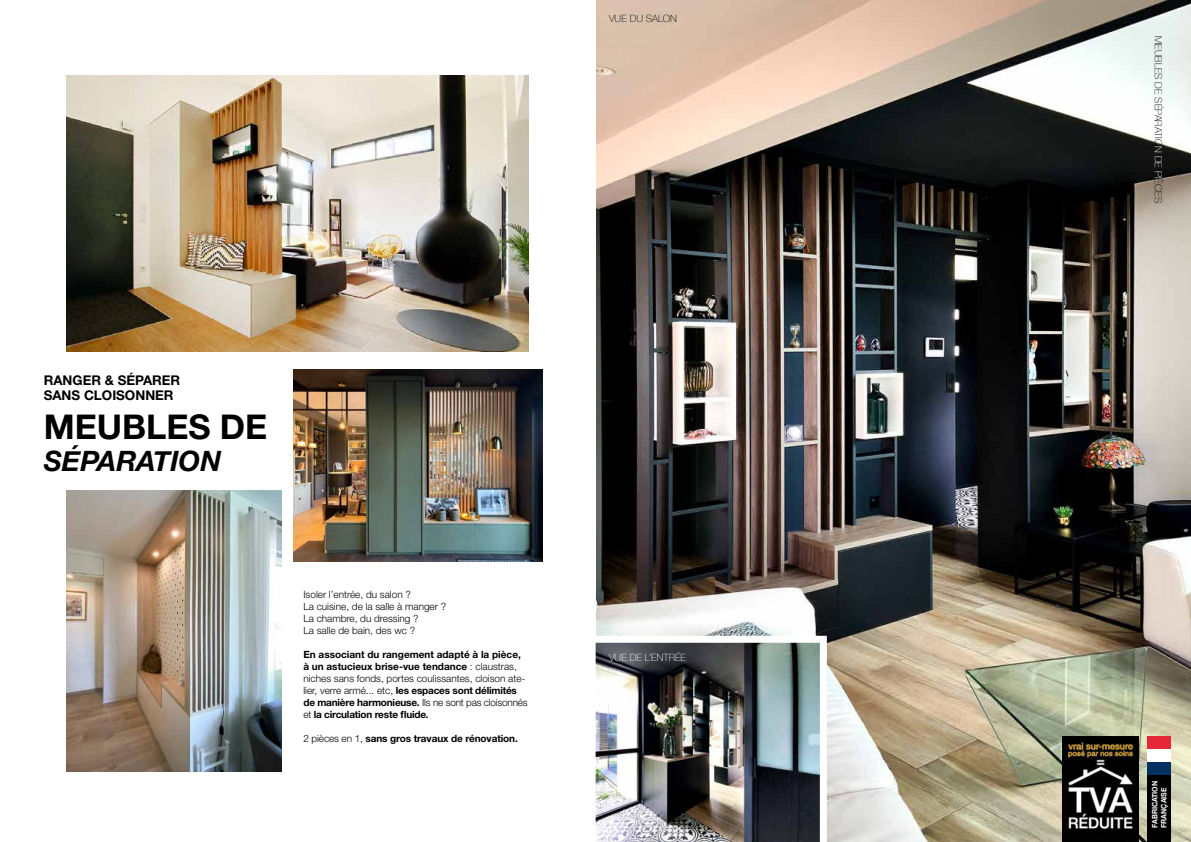
<style>
.page{position:relative;width:1191px;height:842px;background:#fff}
.page>*{position:absolute;margin:0;border:0;box-sizing:border-box;transform-origin:0 0}
.t1{font:700 34.1px "Helvetica Neue LT Std";color:#000}
.t2{font:italic 700 28px "Helvetica Neue";color:#000}
.t3{font:700 13.4px/15px "Helvetica Neue LT Std";color:#000}
.t4{font:700 10px/12px "Helvetica Neue LT Std";letter-spacing:-.01em;color:#000}
.t5{font:300 10px/12px "Helvetica Neue LT Std";color:#000}
.t6{font:100 10px "Helvetica Neue";color:#000}
.t7{font:100 10px "Helvetica Neue";color:#fff}
.t8{font:700 7.4px/8.9px "Helvetica Neue";color:#fff;scale:.94 1}
.s1{font-weight:300}
.s2{color:#fff}
</style>
<div class="page">
<img style="left:596px;top:1px;width:594px;height:840px">
<img style="left:67px;top:490px;width:214px;height:281px">
<img style="left:67px;top:75px;width:461px;height:277px">
<img style="left:293px;top:369px;width:250px;height:193px">
<img style="left:1062px;top:736px;width:76px;height:106px">
<div style="left:1147px;top:775px;width:24px;height:67px;background:#000"></div>
<div style="left:1147px;top:736px;width:24px;height:13px;background:#e62737"></div>
<div style="left:1147px;top:749px;width:24px;height:13px;background:#fff"></div>
<div style="left:1147px;top:762px;width:24px;height:13px;background:#00315f"></div>
<img style="left:595px;top:632px;width:235px;height:210px">
<p class="t6" style="left:609px;top:11px;width:69px">VUE DU SALON</p>
<h3 class="t3" style="left:44px;top:372px;width:138px">RANGER &amp; SÉPARER<br>SANS CLOISONNER</h3>
<h1 class="t1" style="left:44px;top:405px;width:225px">MEUBLES DE</h1>
<h2 class="t2" style="left:44px;top:439px;width:179px">SÉPARATION</h2>
<p class="t5" style="left:303px;top:588px;width:144px">Isoler l’entrée, du salon ?<br>La cuisine, de la salle à manger ?<br>La chambre, du dressing ?<br>La salle de bain, des wc ?</p>
<p class="t4" style="left:303px;top:648px;width:226px">En associant du rangement adapté à la pièce, à un astucieux brise-vue tendance <span class="s1">: claustras, niches sans fonds, portes coulissantes, cloison ate&shy;lier, verre armé... etc,</span> les espaces sont délimités de manière harmonieuse. <span class="s1">Ils ne sont pas cloisonnés et</span> la circulation reste fluide.</p>
<p class="t4" style="left:303px;top:732px;width:216px"><span class="s1">2 pièces en 1,</span> sans gros travaux de rénovation.</p>
<p class="t7" style="left:609px;top:649px;width:79px">VUE DE L’ENTRÉE</p>
<p class="t6" style="left:1166px;top:36px;width:168px;rotate:90deg">MEUBLES DE SÉPARATIO<span class="s2">N DE PI</span>ÈCES</p>
<p class="t8" style="left:1150px;top:828px;width:52px;rotate:-90deg">FABRICATION<br>FRANÇAISE</p>
</div>
